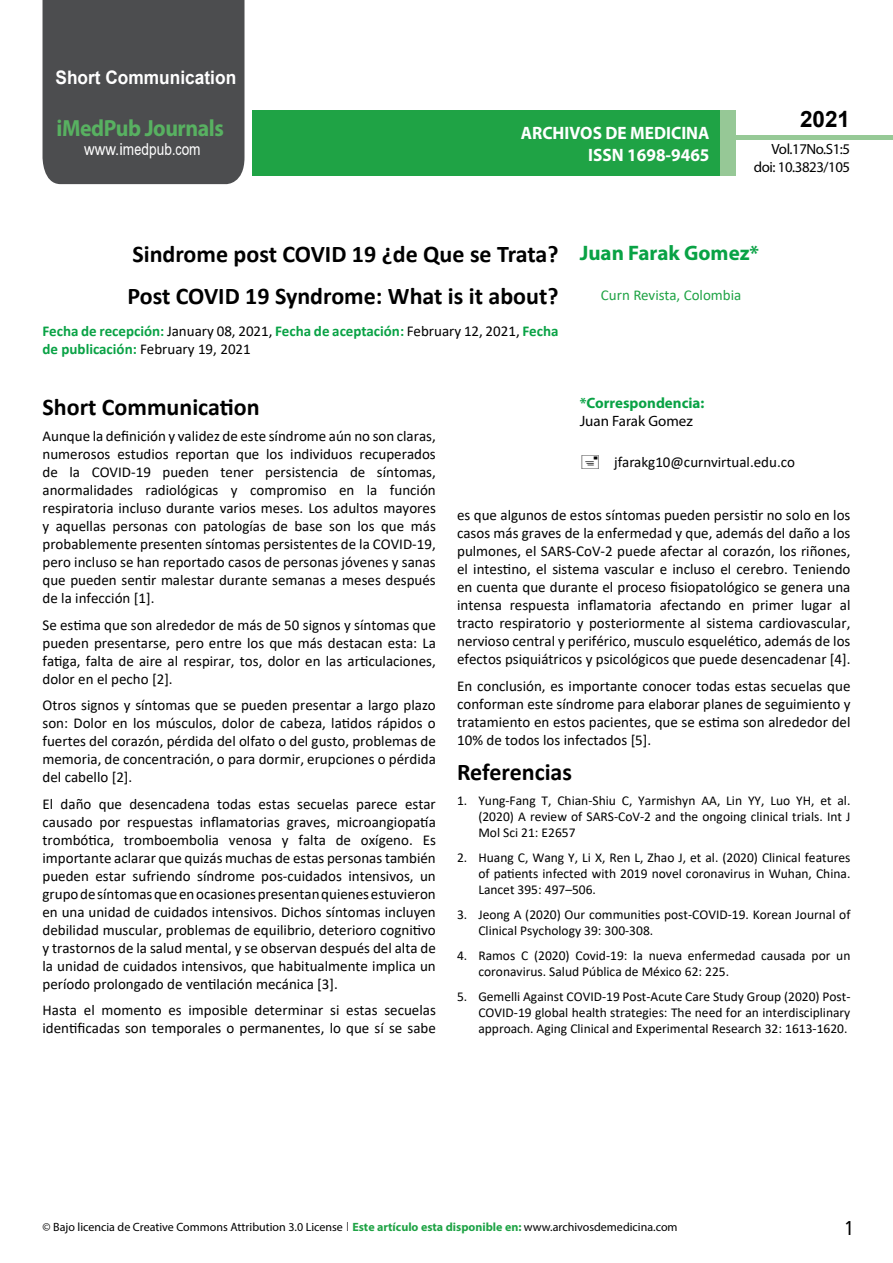
<style>
.page{position:relative;width:893px;height:1263px;background:#fff}
.page>*{position:absolute;margin:0;border:0;box-sizing:border-box;transform-origin:0 0}
.t1{font:25.5px "Tunga";color:#000}
.t2{font:700 24px/41.4px "Calibri";color:#000}
.t3{font:700 23.4px "Myriad Pro";letter-spacing:-.02em;color:#58b161;scale:.93 1}
.t4{font:700 22.5px "Arial";color:#000}
.t5{font:700 21px "Myriad Pro";color:#09a245}
.t6{font:700 18.6px "Arial";color:#fff;scale:.93 1}
.t7{font:700 18px/21.6px "Myriad Pro";color:#fff;text-align:right;scale:.96 1}
.t8{font:16.5px "Arial";letter-spacing:.005em;color:#fff;scale:.89 1}
.t9{font:15px/18px "Calibri";color:#000;text-align:justify}
.t10{font:700 15px/18px "Calibri";color:#09a245}
.t11{font:15px "Calibri";color:#1fa345}
.t12{font:700 15px "Myriad Pro";color:#09a245}
.t13{font:15px "Myriad Pro";color:#000}
.t14{font:14.85px/17.9px "Myriad Pro";letter-spacing:-.03em;color:#000;text-align:right}
.t15{font:13.5px/16.2px "Calibri";color:#000;text-align:justify}
.t16{font:12px "Myriad Pro";color:#000}
.s1{font-family:"Calibri"}
.s2{font-weight:400;color:#000}
.s3{font-family:"Tunga"}
.s4{font-weight:700;color:#1fa345}
.s5{font-weight:700;color:#1da34a}
</style>
<div class="page">
<div style="left:252px;top:110px;width:469px;height:66px;background:#1fa345"></div>
<div style="left:720px;top:110px;width:16px;height:66px;background:#96c896"></div>
<div style="left:43px;top:0;width:201px;height:184px;background:#4c4d4f"></div>
<div style="left:736px;top:135px;width:157px;height:5px;background:#96c996"></div>
<p class="t6" style="left:55px;top:64px;width:196px">Short Communication</p>
<h3 class="t3" style="left:57px;top:113px;width:181px">iMedPub Journals</h3>
<p class="t8" style="left:84px;top:138px;width:132px">www.imedpub<span class="s1">.</span>com</p>
<p class="t7" style="left:521px;top:122px;width:198px">ARCHIVOS DE MEDICINA<br>ISSN 1698-9465</p>
<h3 class="t4" style="left:800px;top:104px;width:52px">2021</h3>
<p class="t14" style="left:754px;top:140px;width:98px">Vol.17No.S1:5 doi: 10.3823/105</p>
<h2 class="t2" style="left:127px;top:233px;width:433px">Sindrome post COVID 19 ¿de Que se Trata?<br>Post COVID 19 Syndrome: What is it about?</h2>
<p class="t10" style="left:43px;top:322px;width:517px">Fecha de recepción: <span class="s2">January 08, 2021,</span> Fecha de aceptación: <span class="s2">February 12, 2021,</span> Fecha de publicación: <span class="s2">February 19, 2021</span></p>
<h3 class="t5" style="left:580px;top:239px;width:181px">Juan Farak Gomez*</h3>
<p class="t11" style="left:601px;top:285px;width:142px">Curn Revista, Colombia</p>
<h2 class="t2" style="left:43px;top:386px;width:219px">Short Communication</h2>
<p class="t9" style="left:43px;top:427px;width:395px">Aunque la definición y validez de este síndrome aún no son claras, numerosos estudios reportan que los individuos recuperados de la COVID-19 pueden tener persistencia de síntomas, anormalidades radiológicas y compromiso en la función respiratoria incluso durante varios meses. Los adultos mayores y aquellas personas con patologías de base son los que más probablemente presenten síntomas persistentes de la COVID-19, pero incluso se han reportado casos de personas jóvenes y sanas que pueden sentir malestar durante semanas a meses después de la infección [1].</p>
<p class="t9" style="left:43px;top:615px;width:395px">Se estima que son alrededor de más de 50 signos y síntomas que pueden presentarse, pero entre los que más destacan esta: La fatiga, falta de aire al respirar, tos, dolor en las articulaciones, dolor en el pecho [2].</p>
<p class="t9" style="left:43px;top:696px;width:395px">Otros signos y síntomas que se pueden presentar a largo plazo son: Dolor en los músculos, dolor de cabeza, latidos rápidos o fuertes del corazón, pérdida del olfato o del gusto, problemas de memoria, de concentración, o para dormir, erupciones o pérdida del cabello [2].</p>
<p class="t9" style="left:43px;top:794px;width:395px">El daño que desencadena todas estas secuelas parece estar causado por respuestas inflamatorias graves, microangiopatía trombótica, tromboembolia venosa y falta de oxígeno. Es importante aclarar que quizás muchas de estas personas también pueden estar sufriendo síndrome pos-cuidados intensivos, un grupo de síntomas que en ocasiones presentan quienes estuvieron en una unidad de cuidados intensivos. Dichos síntomas incluyen debilidad muscular, problemas de equilibrio, deterioro cognitivo y trastornos de la salud mental, y se observan después del alta de la unidad de cuidados intensivos, que habitualmente implica un período prolongado de ventilación mecánica [3].</p>
<p class="t9" style="left:43px;top:1001px;width:395px">Hasta el momento es imposible determinar si estas secuelas identificadas son temporales o permanentes, lo que sí se sabe</p>
<p class="t12" style="left:580px;top:393px;width:126px">*Correspondencia:</p>
<p class="t13" style="left:580px;top:412px;width:115px">Juan Farak Gomez</p>
<p class="t9" style="left:614px;top:452px;width:182px">jfarakg10@curnvirtual.edu.co</p>
<p class="t9" style="left:457px;top:506px;width:395px">es que algunos de estos síntomas pueden persistir no solo en los casos más graves de la enfermedad y que, además del daño a los pulmones, el SARS-CoV-2 puede afectar al corazón, los riñones, el intestino, el sistema vascular e incluso el cerebro. Teniendo en cuenta que durante el proceso fisiopatológico se genera una intensa respuesta inflamatoria afectando en primer lugar al tracto respiratorio y posteriormente al sistema cardiovascular, nervioso central y periférico, musculo esquelético, además de los efectos psiquiátricos y psicológicos que puede desencadenar [4].</p>
<p class="t9" style="left:457px;top:677px;width:395px">En conclusión, es importante conocer todas estas secuelas que conforman este síndrome para elaborar planes de seguimiento y tratamiento en estos pacientes, que se estima son alrededor del 10% de todos los infectados [5].</p>
<h2 class="t2" style="left:457px;top:751px;width:116px">Referencias</h2>
<p class="t15" style="left:478px;top:792px;width:374px;text-indent:-21px">1. Yung-Fang T, Chian-Shiu C, Yarmishyn AA, Lin YY, Luo YH, et al. (2020) A review of SARS-CoV-2 and the ongoing clinical trials. Int J Mol Sci 21: E2657</p>
<p class="t15" style="left:478px;top:849px;width:374px;text-indent:-21px">2. Huang C, Wang Y, Li X, Ren L, Zhao J, et al. (2020) Clinical features of patients infected with 2019 novel coronavirus in Wuhan, China.<br>Lancet 395: 497–506.</p>
<p class="t15" style="left:478px;top:906px;width:374px;text-indent:-21px">3. Jeong A (2020) Our communities post-COVID-19. Korean Journal of<br>Clinical Psychology 39: 300-308.</p>
<p class="t15" style="left:478px;top:947px;width:374px;text-indent:-21px">4. Ramos C (2020) Covid-19: la nueva enfermedad causada por un coronavirus. Salud Pública de México 62: 225.</p>
<p class="t15" style="left:478px;top:988px;width:374px;text-indent:-21px">5. Gemelli Against COVID-19 Post-Acute Care Study Group (2020) Post-COVID-19 global health strategies: The need for an interdisciplinary approach. Aging Clinical and Experimental Research 32: 1613-1620.</p>
<p class="t16" style="left:43px;top:1219px;width:637px">© Bajo licencia de Creative Commons Attribution 3.0 License <span class="s3">|</span> <span class="s4">Este artículo esta disp</span><span class="s5">oni</span><span class="s4">ble en:</span> www.archivosdemedicina.com</p>
<h1 class="t1" style="left:845px;top:1211px;width:9px">1</h1>
</div>
